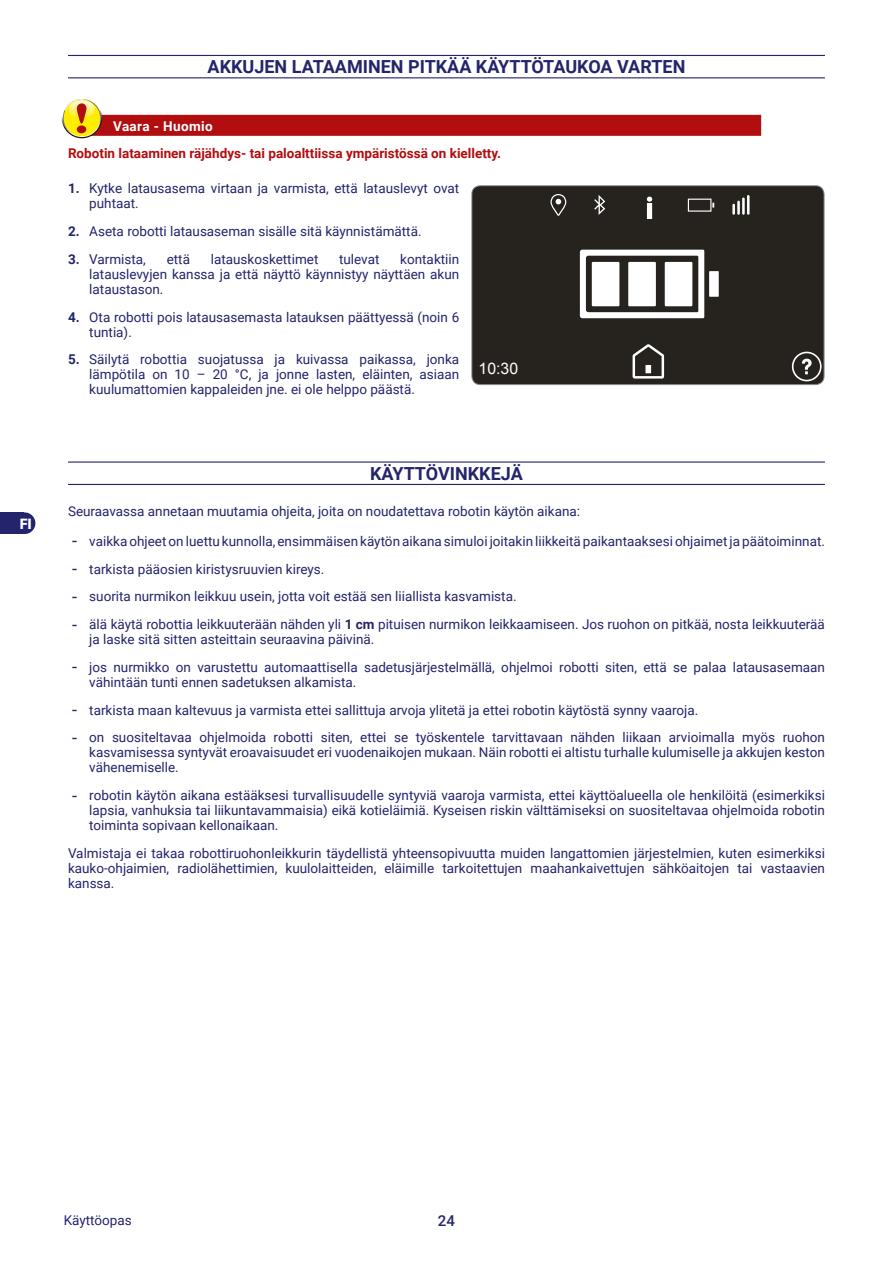
<style>
.page{position:relative;width:893px;height:1263px;background:#fff}
.page>*{position:absolute;margin:0;border:0;box-sizing:border-box;transform-origin:0 0}
.t1{font:700 18px "Roboto";color:#24246c}
.t2{font:15.9px "Arial";color:#fff}
.t3{font:500 15px "Roboto";color:#24246c}
.t4{font:900 14.4px "Roboto";color:#fff}
.t5{font:13.5px/15px "Roboto";color:#24246c;text-align:justify}
.t6{font:700 13.5px "Roboto";color:#b20e10}
.t7{font:700 13.5px "Roboto";letter-spacing:.03em;color:#fff}
.s1{font-weight:700}
.s2{font-size:18px}
</style>
<div class="page">
<div style="left:0;top:512px;width:24px;height:22px;background:#24246c"></div>
<div style="left:14px;top:512px;width:21px;height:22px;background:#24246c;border-radius:50%"></div>
<hr style="left:68px;top:55px;width:757px;height:1px;background:#24246c">
<hr style="left:68px;top:77px;width:757px;height:1px;background:#24246c">
<div style="left:72px;top:115px;width:689px;height:21px;background:#b20e10"></div>
<svg style="left:62px;top:98px;width:40px;height:40px"></svg>
<svg style="left:63px;top:99px;width:38px;height:38px"></svg>
<svg style="left:64px;top:100px;width:36px;height:36px"></svg>
<svg style="left:65px;top:99px;width:34px;height:34px"></svg>
<hr style="left:68px;top:461px;width:757px;height:2px;background:#24246c">
<hr style="left:68px;top:484px;width:757px;height:1px;background:#24246c">
<div style="left:473px;top:186px;width:351px;height:199px;background:#26231e"></div>
<svg style="left:688px;top:199px;width:26px;height:13px"></svg>
<svg style="left:580px;top:250px;width:124px;height:68px"></svg>
<div style="left:709px;top:271px;width:10px;height:26px;background:#fff"></div>
<svg style="left:550px;top:194px;width:16px;height:22px"></svg>
<svg style="left:594px;top:195px;width:11px;height:20px"></svg>
<svg style="left:633px;top:344px;width:31px;height:35px"></svg>
<div style="left:645px;top:365px;width:6px;height:8px;background:#fff"></div>
<svg style="left:792px;top:352px;width:30px;height:29px"></svg>
<svg style="left:647px;top:197px;width:5px;height:22px"></svg>
<hr style="left:747px;top:195px;width:2px;height:20px;background:#fff">
<hr style="left:742px;top:198px;width:3px;height:17px;background:#fff">
<hr style="left:737px;top:201px;width:3px;height:14px;background:#fff">
<svg style="left:732px;top:204px;width:3px;height:11px"></svg>
<div style="left:592px;top:262px;width:27px;height:44px;background:#fff"></div>
<div style="left:628px;top:262px;width:28px;height:44px;background:#fff"></div>
<div style="left:665px;top:262px;width:27px;height:44px;background:#fff"></div>
<div style="left:471px;top:185px;width:353px;height:200px;border:1px solid #878787;border-radius:9px"></div>
<p class="t4" style="left:20px;top:513px;width:14px">FI</p>
<h1 class="t1" style="left:208px;top:54px;width:479px">AKKUJEN LATAAMINEN PITKÄÄ KÄYTTÖTAUKOA VARTEN</h1>
<p class="t7" style="left:113px;top:116px;width:101px">Vaara - Huomio</p>
<p class="t6" style="left:68px;top:144px;width:435px">Robotin lataaminen räjähdys- tai paloalttiissa ympäristössä on kielletty.</p>
<p class="t5" style="left:89px;top:181px;width:371px;text-indent:-21px"><span class="s1">1.</span> Kytke latausasema virtaan ja varmista, että latauslevyt ovat puhtaat.</p>
<p class="t5" style="left:68px;top:223px;width:355px"><span class="s1">2.</span> Aseta robotti latausaseman sisälle sitä käynnistämättä.</p>
<p class="t5" style="left:68px;top:251px;width:79px"><span class="s1">3.</span> Varmista,</p>
<p class="t5" style="left:167px;top:251px;width:25px">että</p>
<p class="t5" style="left:211px;top:251px;width:109px">latauskoskettimet</p>
<p class="t5" style="left:339px;top:251px;width:42px">tulevat</p>
<p class="t5" style="left:89px;top:251px;width:371px;text-indent:311px">kontaktiin latauslevyjen kanssa ja että näyttö käynnistyy näyttäen akun lataustason.</p>
<p class="t5" style="left:89px;top:309px;width:371px;text-indent:-21px"><span class="s1">4.</span> Ota robotti pois latausasemasta latauksen päättyessä (noin 6 tuntia).</p>
<p class="t5" style="left:89px;top:352px;width:371px;text-indent:-21px"><span class="s1">5.</span> Säilytä robottia suojatussa ja kuivassa paikassa, jonka lämpötila on 10 – 20 °C, ja jonne lasten, eläinten, asiaan kuulumattomien kappaleiden jne. ei ole helppo päästä.</p>
<p class="t2" style="left:478px;top:357px;width:41px">10:30</p>
<h1 class="t1" style="left:370px;top:461px;width:154px">KÄYTTÖVINKKEJÄ</h1>
<p class="t5" style="left:68px;top:503px;width:514px">Seuraavassa annetaan muutamia ohjeita, joita on noudatettava robotin käytön aikana:</p>
<p class="t5" style="left:72px;top:533px;width:754px"><span class="s2">-</span> vaikka ohjeet on luettu kunnolla, ensimmäisen käytön aikana simuloi joitakin liikkeitä paikantaaksesi ohjaimet ja päätoiminnat.</p>
<p class="t5" style="left:72px;top:561px;width:254px"><span class="s2">-</span> tarkista pääosien kiristysruuvien kireys.</p>
<p class="t5" style="left:72px;top:589px;width:446px"><span class="s2">-</span> suorita nurmikon leikkuu usein, jotta voit estää sen liiallista kasvamista.</p>
<p class="t5" style="left:89px;top:616px;width:737px;text-indent:-17px"><span class="s2">-</span> älä käytä robottia leikkuuterään nähden yli <span class="s1">1 cm</span> pituisen nurmikon leikkaamiseen. Jos ruohon on pitkää, nosta leikkuuterää ja laske sitä sitten asteittain seuraavina päivinä.</p>
<p class="t5" style="left:89px;top:659px;width:737px;text-indent:-17px"><span class="s2">-</span> jos nurmikko on varustettu automaattisella sadetusjärjestelmällä, ohjelmoi robotti siten, että se palaa latausasemaan vähintään tunti ennen sadetuksen alkamista.</p>
<p class="t5" style="left:72px;top:702px;width:628px"><span class="s2">-</span> tarkista maan kaltevuus ja varmista ettei sallittuja arvoja ylitetä ja ettei robotin käytöstä synny vaaroja.</p>
<p class="t5" style="left:89px;top:730px;width:737px;text-indent:-17px"><span class="s2">-</span> on suositeltavaa ohjelmoida robotti siten, ettei se työskentele tarvittavaan nähden liikaan arvioimalla myös ruohon kasvamisessa syntyvät eroavaisuudet eri vuodenaikojen mukaan. Näin robotti ei altistu turhalle kulumiselle ja akkujen keston vähenemiselle.</p>
<p class="t5" style="left:89px;top:787px;width:737px;text-indent:-17px"><span class="s2">-</span> robotin käytön aikana estääksesi turvallisuudelle syntyviä vaaroja varmista, ettei käyttöalueella ole henkilöitä (esimerkiksi lapsia, vanhuksia tai liikuntavammaisia) eikä kotieläimiä. Kyseisen riskin välttämiseksi on suositeltavaa ohjelmoida robotin toiminta sopivaan kellonaikaan.</p>
<p class="t5" style="left:68px;top:845px;width:758px">Valmistaja ei takaa robottiruohonleikkurin täydellistä yhteensopivuutta muiden langattomien järjestelmien, kuten esimerkiksi kauko-ohjaimien, radiolähettimien, kuulolaitteiden, eläimille tarkoitettujen maahankaivettujen sähköaitojen tai vastaavien kanssa.</p>
<p class="t5" style="left:64px;top:1212px;width:70px">Käyttöopas</p>
<p class="t3" style="left:438px;top:1210px;width:19px">24</p>
</div>
